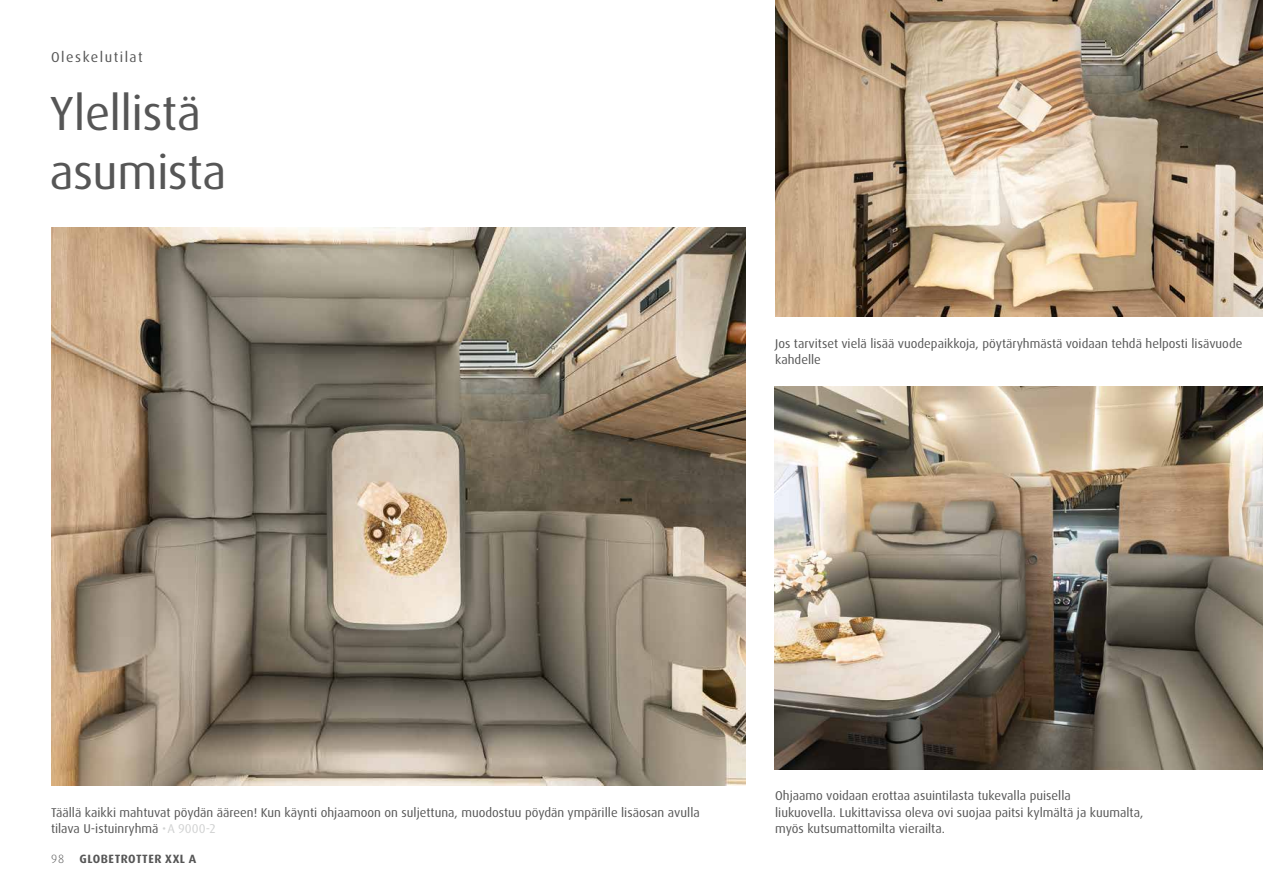
<style>
.page{position:relative;width:1263px;height:893px;background:#fff}
.page>*{position:absolute;margin:0;border:0;box-sizing:border-box;transform-origin:0 0}
.t1{font:48px/58.5px "Dax OT";letter-spacing:-.01em;color:#565656}
.t2{font:14.25px "Dax OT";letter-spacing:.105em;color:#565656}
.t3{font:12.75px/16.5px "Dax OT";color:#565656}
.t4{font:700 12px "Dax Pro";letter-spacing:.04em;color:#565656}
.t5{font:300 12px "Dax OT";color:#565656}
.s1{color:#d1d2d2}
</style>
<div class="page">
<img style="left:774px;top:386px;width:489px;height:383px">
<img style="left:775px;top:0;width:488px;height:317px">
<img style="left:51px;top:228px;width:694px;height:558px">
<p class="t2" style="left:51px;top:48px;width:93px">Oleskelutilat</p>
<h1 class="t1" style="left:50px;top:85px;width:178px">Ylellistä asumista</h1>
<p class="t3" style="left:775px;top:335px;width:469px">Jos tarvitset vielä lisää vuodepaikkoja, pöytäryhmästä voidaan tehdä helposti lisävuode kahdelle</p>
<p class="t3" style="left:51px;top:804px;width:650px">Täällä kaikki mahtuvat pöydän ääreen! Kun käynti ohjaamoon on suljettuna, muodostuu pöydän ympärille lisäosan avulla tilava U-istuinryhmä <span class="s1">• A 9000-2</span></p>
<p class="t5" style="left:51px;top:851px;width:15px">98</p>
<p class="t4" style="left:80px;top:851px;width:118px">GLOBETROTTER XXL A</p>
<p class="t3" style="left:775px;top:788px;width:370px">Ohjaamo voidaan erottaa asuintilasta tukevalla puisella<br>liukuovella. Lukittavissa oleva ovi suojaa paitsi kylmältä ja kuumalta, myös kutsumattomilta vierailta.</p>
</div>
